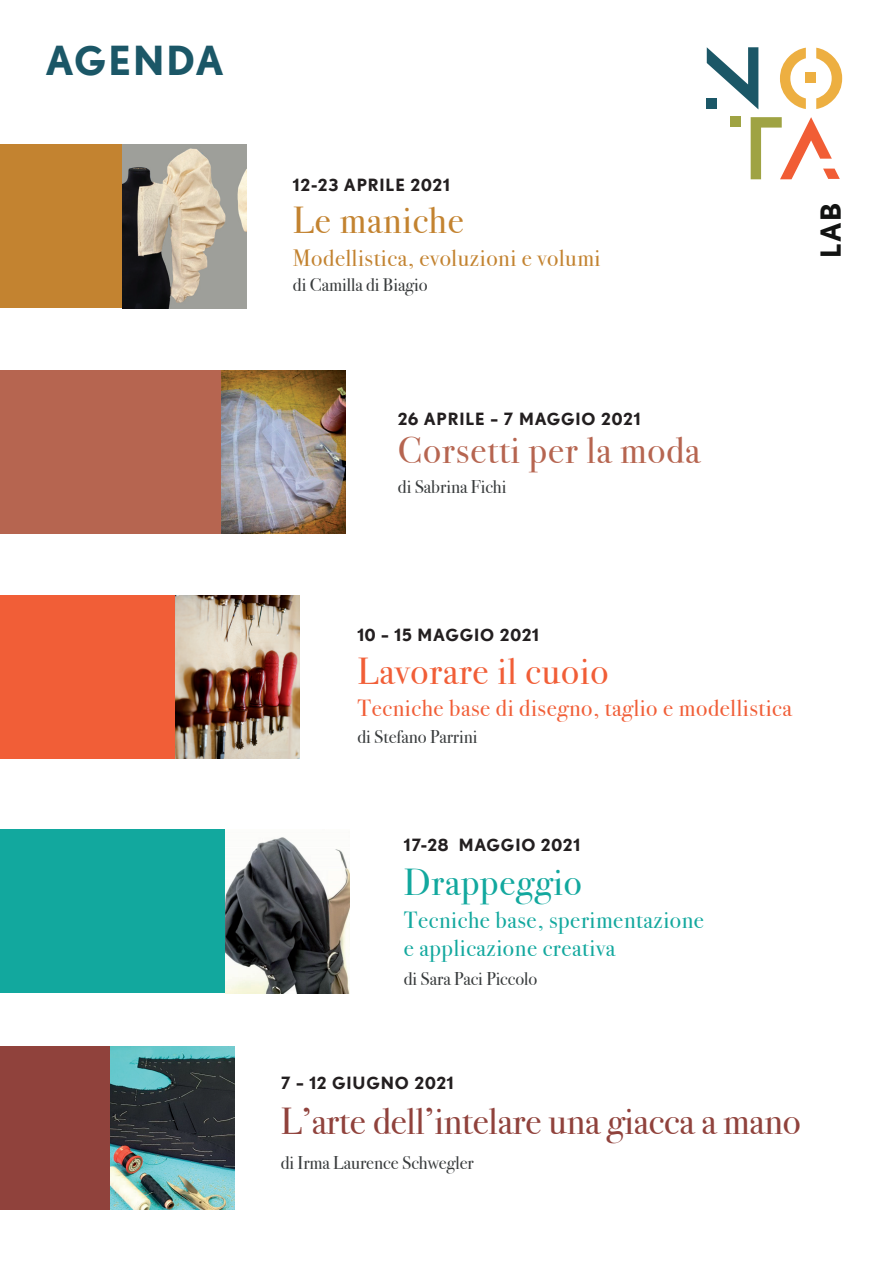
<style>
.page{position:relative;width:893px;height:1263px;background:#fff}
.page>*{position:absolute;margin:0;border:0;box-sizing:border-box;transform-origin:0 0}
.t1{font:700 39.9px "Nobel";letter-spacing:.05em;color:#1b5767}
.t2{font:37.5px "Bodoni Svty Two ITCTT";color:#90423c}
.t3{font:37.5px "Bodoni Svty Two ITCTT";letter-spacing:.025em;color:#b66550}
.t4{font:37.5px "Bodoni Svty Two ITCTT";letter-spacing:.025em;color:#f15e37}
.t5{font:37.5px "Bodoni Svty Two ITCTT";letter-spacing:.025em;color:#12a89e}
.t6{font:37.5px "Bodoni Svty Two ITCTT";letter-spacing:.025em;color:#c38330}
.t7{font:700 27.45px "Nobel";color:#121312}
.t8{font:23.55px/28.3px "Bodoni Svty Two ITCTT";letter-spacing:.025em;color:#12a89e}
.t9{font:23.55px "Bodoni Svty Two ITCTT";letter-spacing:.025em;color:#f15e37}
.t10{font:23.55px "Bodoni Svty Two ITCTT";letter-spacing:.025em;color:#c38330}
.t11{font:18.45px "Bodoni Svty Two ITCTT";color:#383b3c}
.t12{font:700 16.8px "Nobel";letter-spacing:.05em;color:#231f20}
</style>
<div class="page">
<svg style="left:780px;top:48px;width:26px;height:61px"></svg>
<svg style="left:707px;top:47px;width:51px;height:62px"></svg>
<svg style="left:816px;top:48px;width:26px;height:61px"></svg>
<div style="left:706px;top:99px;width:10px;height:10px;background:#1b5767"></div>
<div style="left:805px;top:73px;width:11px;height:10px;background:#edaf41"></div>
<svg style="left:751px;top:117px;width:89px;height:62px"></svg>
<div style="left:730px;top:117px;width:10px;height:10px;background:#9fa343"></div>
<div style="left:0;top:145px;width:195px;height:163px;background:#c38330"></div>
<img style="left:123px;top:145px;width:124px;height:163px">
<div style="left:0;top:370px;width:345px;height:163px;background:#b66550"></div>
<img style="left:221px;top:370px;width:124px;height:163px">
<div style="left:0;top:595px;width:299px;height:164px;background:#f15e37"></div>
<img style="left:175px;top:595px;width:124px;height:164px">
<div style="left:0;top:830px;width:348px;height:163px;background:#12a89e"></div>
<img style="left:226px;top:830px;width:123px;height:163px">
<div style="left:0;top:1046px;width:181px;height:163px;background:#90423c"></div>
<img style="left:111px;top:1046px;width:123px;height:163px">
<h1 class="t1" style="left:46px;top:36px;width:180px">AGENDA</h1>
<p class="t12" style="left:293px;top:175px;width:158px">12-23 APRILE 2021</p>
<h2 class="t6" style="left:293px;top:189px;width:173px">Le maniche</h2>
<p class="t10" style="left:293px;top:238px;width:309px">Modellistica, evoluzioni e volumi</p>
<p class="t11" style="left:293px;top:270px;width:136px">di Camilla di Biagio</p>
<p class="t12" style="left:398px;top:409px;width:244px">26 APRILE – 7 MAGGIO 2021</p>
<h2 class="t3" style="left:398px;top:419px;width:304px">Corsetti per la moda</h2>
<p class="t11" style="left:398px;top:471px;width:110px">di Sabrina Fichi</p>
<h3 class="t7" style="left:815px;top:258px;width:57px;rotate:-90deg">LAB</h3>
<p class="t12" style="left:357px;top:625px;width:183px">10 – 15 MAGGIO 2021</p>
<h2 class="t4" style="left:357px;top:640px;width:253px">Lavorare il cuoio</h2>
<p class="t9" style="left:357px;top:689px;width:436px">Tecniche base di disegno, taglio e modellistica</p>
<p class="t11" style="left:357px;top:722px;width:122px">di Stefano Parrini</p>
<p class="t12" style="left:404px;top:835px;width:178px">17-28 MAGGIO 2021</p>
<h2 class="t5" style="left:404px;top:851px;width:180px">Drappeggio</h2>
<p class="t8" style="left:404px;top:903px;width:302px">Tecniche base, sperimentazione e applicazione creativa</p>
<p class="t11" style="left:404px;top:963px;width:135px">di Sara Paci Piccolo</p>
<p class="t12" style="left:281px;top:1073px;width:174px">7 – 12 GIUGNO 2021</p>
<h2 class="t2" style="left:281px;top:1091px;width:522px">L’arte dell’intelare una giacca a mano</h2>
<p class="t11" style="left:281px;top:1147px;width:195px">di Irma Laurence Schwegler</p>
</div>
